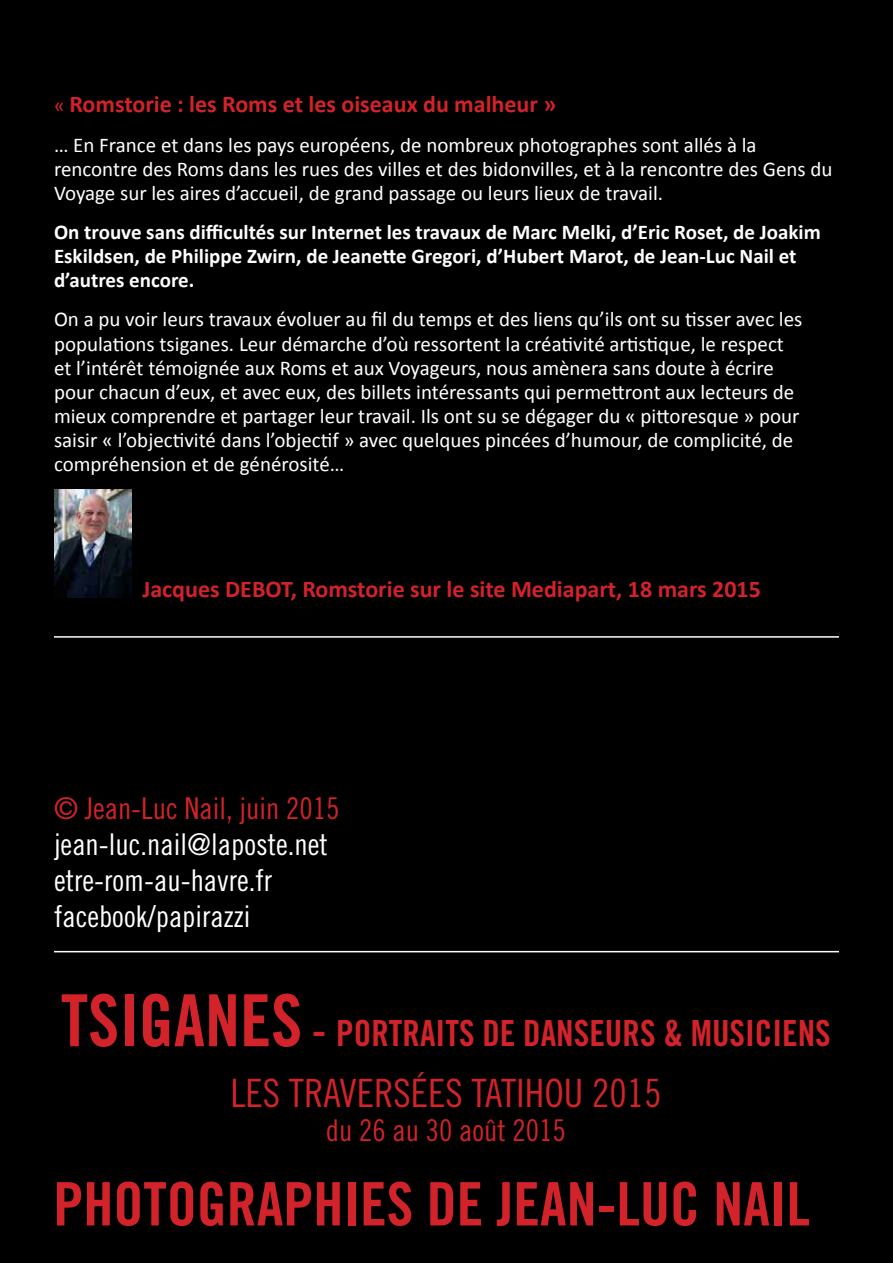
<style>
.page{position:relative;width:893px;height:1263px;background:#000}
.page>*{position:absolute;margin:0;border:0;box-sizing:border-box;transform-origin:0 0}
.t1{font:60px "Trade Gothic Bold Cond Twenty";color:#d2232a}
.t2{font:39px "Trade Gothic Cond Eighteen";color:#d2232a}
.t3{font:36px "Trade Gothic Bold Cond Twenty";color:#d2232a}
.t4{font:30px/36px "Trade Gothic Cond Eighteen";color:#fff}
.t5{font:30px "Trade Gothic Cond Eighteen";color:#d2232a}
.t6{font:700 24px "Calibri";color:#d2232a}
.t7{font:21px/24.2px "Calibri";color:#fff}
.t8{font:700 21px/24.2px "Calibri";color:#fff}
.s1{font-weight:400;font-size:21px}
.s2{font-size:72px}
.s3{font-size:45px}
</style>
<div class="page">
<hr style="left:54px;top:636px;width:785px;height:2px;background:#fff">
<img style="left:54px;top:489px;width:78px;height:108px">
<hr style="left:54px;top:951px;width:785px;height:1px;background:#fff">
<div style="left:305px;top:1222px;width:282px;height:31px;background:#000"></div>
<div style="left:305px;top:1221px;width:283px;height:33px;border:2px solid #000"></div>
<div style="left:53px;top:991px;width:785px;height:236px;background:#000"></div>
<p class="t6" style="left:54px;top:89px;width:504px"><span class="s1">«</span> Romstorie : les Roms et les oiseaux du malheur »</p>
<p class="t7" style="left:54px;top:133px;width:780px">… En France et dans les pays européens, de nombreux photographes sont allés à la rencontre des Roms dans les rues des villes et des bidonvilles, et à la rencontre des Gens du<br>Voyage sur les aires d’accueil, de grand passage ou leurs lieux de travail.</p>
<p class="t8" style="left:54px;top:220px;width:768px">On trouve sans difficultés sur Internet les travaux de Marc Melki, d’Eric Roset, de Joakim<br>Eskildsen, de Philippe Zwirn, de Jeanette Gregori, d’Hubert Marot, de Jean-Luc Nail et d’autres encore.</p>
<p class="t7" style="left:54px;top:307px;width:750px">On a pu voir leurs travaux évoluer au fil du temps et des liens qu’ils ont su tisser avec les populations tsiganes. Leur démarche d’où ressortent la créativité artistique, le respect et l’intérêt témoignée aux Roms et aux Voyageurs, nous amènera sans doute à écrire pour chacun d’eux, et avec eux, des billets intéressants qui permettront aux lecteurs de mieux comprendre et partager leur travail. Ils ont su se dégager du « pittoresque » pour saisir « l’objectivité dans l’objectif » avec quelques pincées d’humour, de complicité, de compréhension et de générosité…</p>
<p class="t6" style="left:142px;top:574px;width:620px">Jacques DEBOT, Romstorie sur le site Mediapart, 18 mars 2015</p>
<h3 class="t5" style="left:54px;top:790px;width:287px">© Jean-Luc Nail, juin 2015</h3>
<h3 class="t4" style="left:54px;top:826px;width:275px">jean-luc.nail@laposte.net etre-rom-au-havre.fr facebook/papirazzi</h3>
<h3 class="t3" style="left:61px;top:1011px;width:771px"><span class="s2">TSIGANES</span> <span class="s3">-</span> PORTRAITS DE DANSEURS &amp; MUSICIENS</h3>
<h2 class="t2" style="left:230px;top:1069px;width:432px">LES TRAVERSÉES TATIHOU 2015</h2>
<h3 class="t5" style="left:326px;top:1112px;width:241px">du 26 au 30 août 2015</h3>
<h1 class="t1" style="left:53px;top:1167px;width:758px">PHOTOGRAPHIES DE JEAN-LUC NAIL</h1>
</div>
